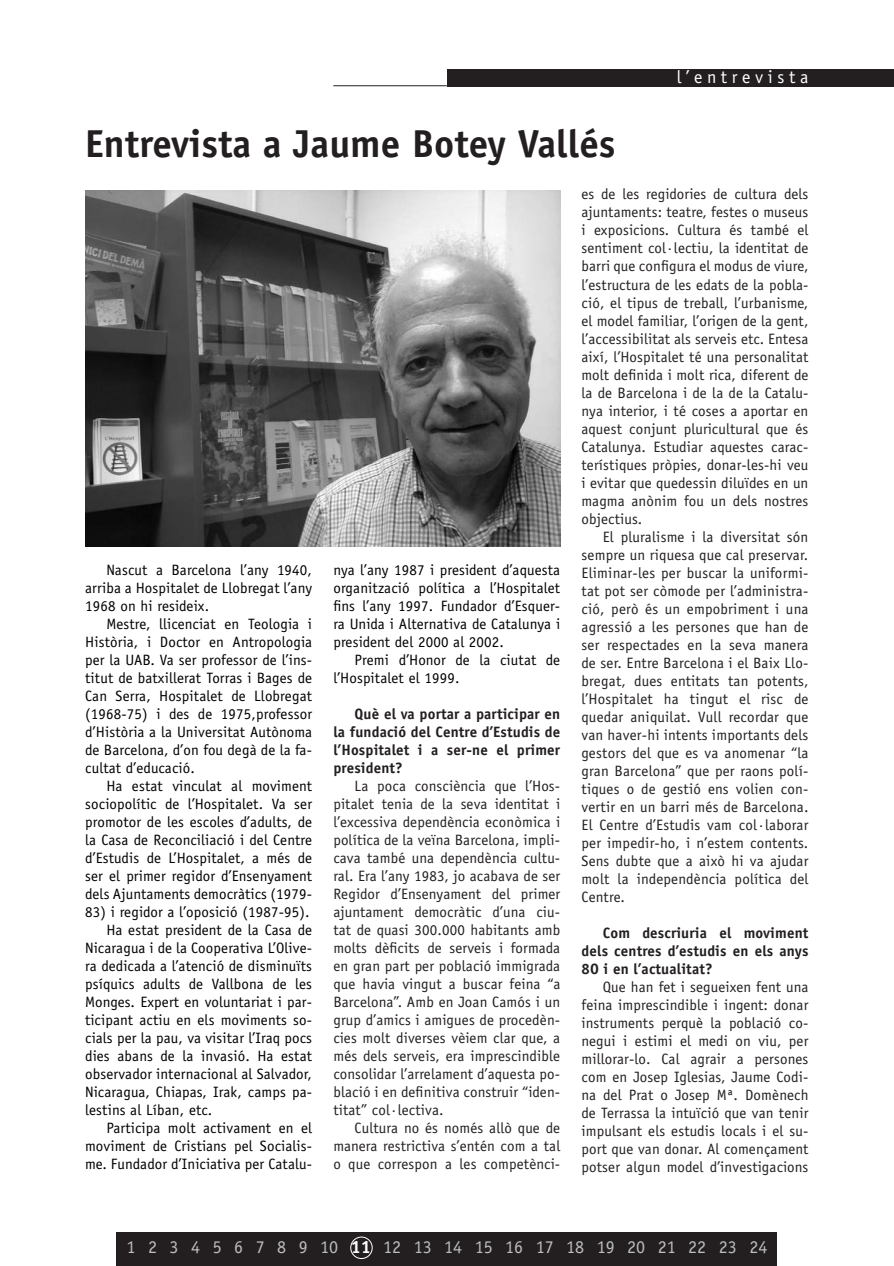
<style>
.page{position:relative;width:894px;height:1266px;background:#fff}
.page>*{position:absolute;margin:0;border:0;box-sizing:border-box;transform-origin:0 0}
.Titols{font:700 39px "Officina Sans";color:#231f20}
.t1{font:18px "Officina Sans";color:#bcbdc0}
.t2{font:18px "Officina Sans";letter-spacing:.26em;color:#fff}
.Text{font:15px/18px "Officina Sans";letter-spacing:.01em;color:#231f20;text-align:justify}
.Text-2{font:15px/18px "Officina Sans";letter-spacing:.01em;color:#000;text-align:justify}
.Text-3{font:700 15px/18px "Officina Sans";letter-spacing:.01em;color:#231f20;text-align:justify}
.s1{font-weight:700;color:#fff}
</style>
<div class="page">
<div style="left:117px;top:1232px;width:660px;height:34px;background:#231f20"></div>
<div style="left:447px;top:69px;width:446px;height:17px;background:#231f20"></div>
<hr style="left:333px;top:85px;width:114px;height:1px;background:#231f20">
<div style="left:350px;top:1236px;width:22px;height:22px;border:1px solid #fff;border-radius:50%"></div>
<img style="left:85px;top:190px;width:475px;height:356px">
<p class="Titols" style="left:85px;top:120px;width:532px">Entrevista a Jaume Botey Vallés</p>
<p class="t2" style="left:676px;top:66px;width:133px">l’entrevista</p>
<p class="Text-2" style="left:85px;top:560px;width:228px;text-indent:21px">Nascut a Barcelona l’any 1940, arriba a Hospitalet de Llobregat l’any 1968 on hi resideix.</p>
<p class="Text-2" style="left:85px;top:614px;width:228px;text-indent:21px">Mestre, llicenciat en Teologia i Història, i Doctor en Antropologia per la UAB. Va ser professor de l’ins&shy;titut de batxillerat Torras i Bages de Can Serra, Hospitalet de Llobregat (1968-75) i des de 1975,professor d’Història a la Universitat Autònoma de Barcelona, d’on fou degà de la fa&shy;cultat d’educació.</p>
<p class="Text-2" style="left:85px;top:776px;width:228px;text-indent:21px">Ha estat vinculat al moviment sociopolític de l’Hospitalet. Va ser promotor de les escoles d’adults, de la Casa de Reconciliació i del Centre d’Estudis de L’Hospitalet, a més de ser el primer regidor d’Ensenyament dels Ajuntaments democràtics (1979-</p>
<p class="Text-2" style="left:85px;top:902px;width:226px">83) i regidor a l’oposició (1987-95).</p>
<p class="Text-2" style="left:85px;top:920px;width:228px;text-indent:21px">Ha estat president de la Casa de Nicaragua i de la Cooperativa L’Olive&shy;ra dedicada a l’atenció de disminuïts psíquics adults de Vallbona de les Monges. Expert en voluntariat i par&shy;ticipant actiu en els moviments so&shy;cials per la pau, va visitar l’Iraq pocs dies abans de la invasió. Ha estat observador internacional al Salvador, Nicaragua, Chiapas, Irak, camps pa&shy;lestins al Líban, etc.</p>
<p class="Text-2" style="left:85px;top:1118px;width:228px;text-indent:21px">Participa molt activament en el moviment de Cristians pel Socialis&shy;me. Fundador d’Iniciativa per Catalu-</p>
<p class="Text-2" style="left:333px;top:560px;width:228px">nya l’any 1987 i president d’aquesta organització política a l’Hospitalet fins l’any 1997. Fundador d’Esquer&shy;ra Unida i Alternativa de Catalunya i president del 2000 al 2002.</p>
<p class="Text-2" style="left:333px;top:650px;width:228px;text-indent:21px">Premi d’Honor de la ciutat de l’Hospitalet el 1999.</p>
<p class="Text-3" style="left:333px;top:704px;width:228px;text-indent:21px">Què el va portar a participar en la fundació del Centre d’Estudis de l’Hospitalet i a ser-ne el primer president?</p>
<p class="Text" style="left:333px;top:776px;width:228px;text-indent:21px">La poca consciència que l’Hos&shy;pitalet tenia de la seva identitat i l’excessiva dependència econòmica i política de la veïna Barcelona, impli&shy;cava també una dependència cultu&shy;ral. Era l’any 1983, jo acabava de ser Regidor d’Ensenyament del primer ajuntament democràtic d’una ciu&shy;tat de quasi 300.000 habitants amb molts dèficits de serveis i formada en gran part per població immigrada que havia vingut a buscar feina “a Barcelona”. Amb en Joan Camós i un grup d’amics i amigues de procedèn&shy;cies molt diverses vèiem clar que, a més dels serveis, era imprescindible consolidar l’arrelament d’aquesta po&shy;blació i en definitiva construir “iden&shy;titat” col·lectiva.</p>
<p class="Text" style="left:333px;top:1118px;width:228px;text-indent:21px">Cultura no és només allò que de manera restrictiva s’entén com a tal o que correspon a les competènci-</p>
<p class="Text" style="left:581px;top:185px;width:228px">es de les regidories de cultura dels ajuntaments: teatre, festes o museus i exposicions. Cultura és també el sentiment col·lectiu, la identitat de barri que configura el modus de viure, l’estructura de les edats de la pobla&shy;ció, el tipus de treball, l’urbanisme, el model familiar, l’origen de la gent, l’accessibilitat als serveis etc. Entesa així, l’Hospitalet té una personalitat molt definida i molt rica, diferent de la de Barcelona i de la de la Catalu&shy;nya interior, i té coses a aportar en aquest conjunt pluricultural que és Catalunya. Estudiar aquestes carac&shy;terístiques pròpies, donar-les-hi veu i evitar que quedessin diluïdes en un magma anònim fou un dels nostres objectius.</p>
<p class="Text" style="left:581px;top:527px;width:228px;text-indent:21px">El pluralisme i la diversitat són sempre un riquesa que cal preservar.<br>Eliminar-les per buscar la uniformi&shy;tat pot ser còmode per l’administra&shy;ció, però és un empobriment i una agressió a les persones que han de ser respectades en la seva manera de ser. Entre Barcelona i el Baix Llo&shy;bregat, dues entitats tan potents, l’Hospitalet ha tingut el risc de quedar aniquilat. Vull recordar que van haver-hi intents importants dels gestors del que es va anomenar “la gran Barcelona” que per raons polí&shy;tiques o de gestió ens volien con&shy;vertir en un barri més de Barcelona.<br>El Centre d’Estudis vam col·laborar per impedir-ho, i n’estem contents.<br>Sens dubte que a això hi va ajudar molt la independència política del Centre.</p>
<p class="Text-3" style="left:581px;top:923px;width:228px;text-indent:21px">Com descriuria el moviment dels centres d’estudis en els anys 8O i en l’actualitat?</p>
<p class="Text" style="left:581px;top:977px;width:228px;text-indent:21px">Que han fet i segueixen fent una feina imprescindible i ingent: donar instruments perquè la població co&shy;negui i estimi el medi on viu, per millorar-lo. Cal agrair a persones com en Josep Iglesias, Jaume Codi&shy;na del Prat o Josep Mª. Domènech de Terrassa la intuïció que van tenir impulsant els estudis locals i el su&shy;port que van donar. Al començament potser algun model d’investigacions</p>
<p class="t1" style="left:127px;top:1236px;width:642px">1 2 3 4 5 6 7 8 9 10 <span class="s1">11</span> 12 13 14 15 16 17 18 19 20 21 22 23 24</p>
</div>
